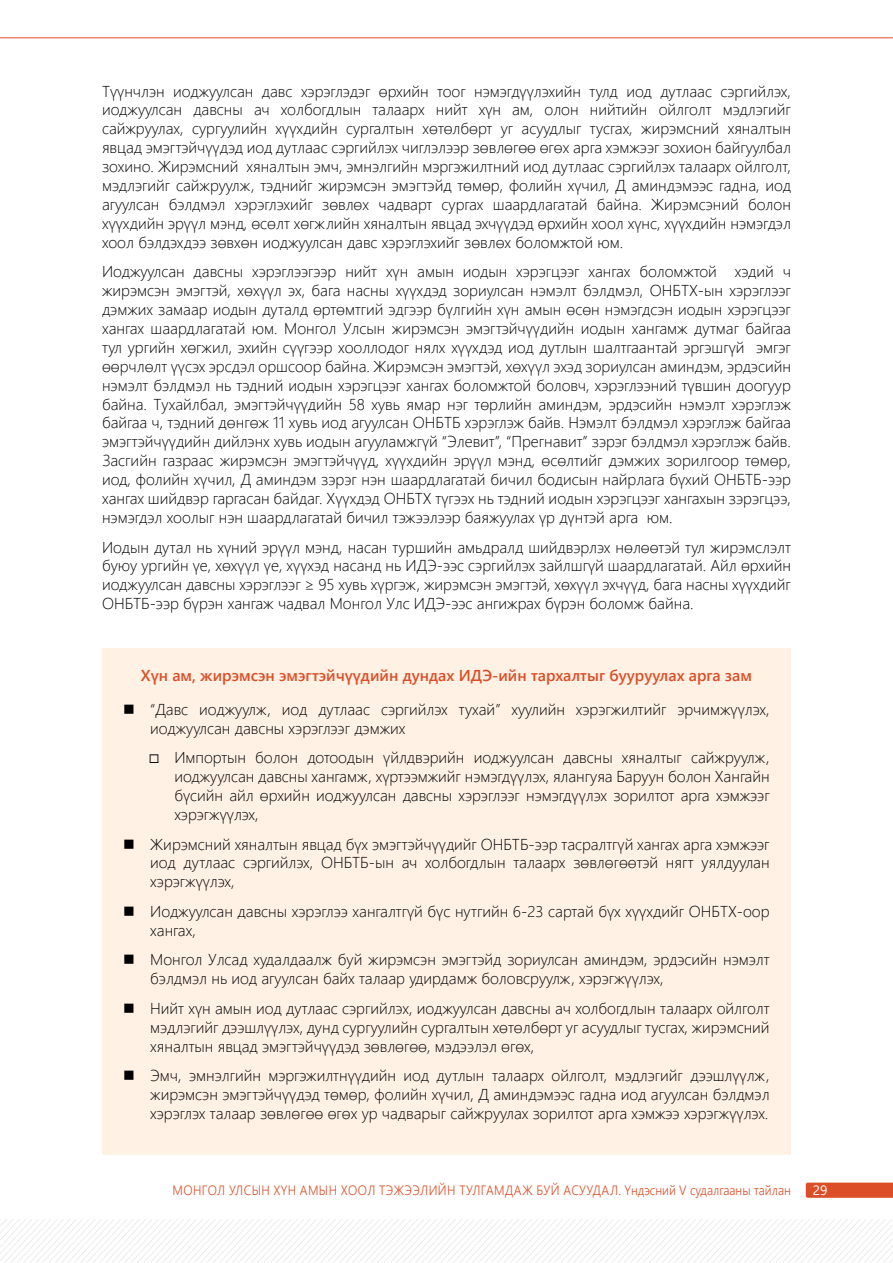
<style>
.page{position:relative;width:893px;height:1263px;background:#fff}
.page>*{position:absolute;margin:0;border:0;box-sizing:border-box;transform-origin:0 0}
.t1{font:300 15.75px/18.9px "Segoe UI";color:#000;text-align:justify}
.t2{font:600 15.75px "Segoe UI";color:#dc4e28}
.t3{font:300 13.5px "Segoe UI";letter-spacing:.03em;color:#dc4e28;scale:.9 1}
.t4{font:13.5px "Segoe UI";color:#fff}
</style>
<div class="page">
<svg style="left:806px;top:1182px;width:87px;height:16px"></svg>
<svg style="left:0;top:1219px;width:893px;height:44px"></svg>
<hr style="left:0;top:37px;width:893px;height:1px;background:#dc4e28">
<div style="left:102px;top:648px;width:689px;height:507px;background:#fff1e4"></div>
<p class="t1" style="left:102px;top:80px;width:690px">Түүнчлэн иоджуулсан давс хэрэглэдэг өрхийн тоог нэмэгдүүлэхийн тулд иод дутлаас сэргийлэх, иоджуулсан давсны ач холбогдлын талаарх нийт хүн ам, олон нийтийн ойлголт мэдлэгийг сайжруулах, сургуулийн хүүхдийн сургалтын хөтөлбөрт уг асуудлыг тусгах, жирэмсний хяналтын явцад эмэгтэйчүүдэд иод дутлаас сэргийлэх чиглэлээр зөвлөгөө өгөх арга хэмжээг зохион байгуулбал зохино. Жирэмсний хяналтын эмч, эмнэлгийн мэргэжилтний иод дутлаас сэргийлэх талаарх ойлголт, мэдлэгийг сайжруулж, тэднийг жирэмсэн эмэгтэйд төмөр, фолийн хүчил, Д аминдэмээс гадна, иод агуулсан бэлдмэл хэрэглэхийг зөвлөх чадварт сургах шаардлагатай байна. Жирэмсэний болон хүүхдийн эрүүл мэнд, өсөлт хөгжлийн хяналтын явцад эхчүүдэд өрхийн хоол хүнс, хүүхдийн нэмэгдэл хоол бэлдэхдээ зөвхөн иоджуулсан давс хэрэглэхийг зөвлөх боломжтой юм.</p>
<p class="t1" style="left:102px;top:261px;width:690px">Иоджуулсан давсны хэрэглээгээр нийт хүн амын иодын хэрэгцээг хангах боломжтой хэдий ч жирэмсэн эмэгтэй, хөхүүл эх, бага насны хүүхдэд зориулсан нэмэлт бэлдмэл, ОНБТХ-ын хэрэглээг дэмжих замаар иодын дуталд өртөмтгий эдгээр бүлгийн хүн амын өсөн нэмэгдсэн иодын хэрэгцээг хангах шаардлагатай юм. Монгол Улсын жирэмсэн эмэгтэйчүүдийн иодын хангамж дутмаг байгаа тул ургийн хөгжил, эхийн сүүгээр хооллодог нялх хүүхдэд иод дутлын шалтгаантай эргэшгүй эмгэг өөрчлөлт үүсэх эрсдэл оршсоор байна. Жирэмсэн эмэгтэй, хөхүүл эхэд зориулсан аминдэм, эрдэсийн нэмэлт бэлдмэл нь тэдний иодын хэрэгцээг хангах боломжтой боловч, хэрэглээний түвшин доогуур байна. Тухайлбал, эмэгтэйчүүдийн 58 хувь ямар нэг төрлийн аминдэм, эрдэсийн нэмэлт хэрэглэж байгаа ч, тэдний дөнгөж 11 хувь иод агуулсан ОНБТБ хэрэглэж байв. Нэмэлт бэлдмэл хэрэглэж байгаа эмэгтэйчүүдийн дийлэнх хувь иодын агууламжгүй “Элевит”, “Прегнавит” зэрэг бэлдмэл хэрэглэж байв.<br>Засгийн газраас жирэмсэн эмэгтэйчүүд, хүүхдийн эрүүл мэнд, өсөлтийг дэмжих зорилгоор төмөр, иод, фолийн хүчил, Д аминдэм зэрэг нэн шаардлагатай бичил бодисын найрлага бүхий ОНБТБ-ээр хангах шийдвэр гаргасан байдаг. Хүүхдэд ОНБТХ түгээх нь тэдний иодын хэрэгцээг хангахын зэрэгцээ, нэмэгдэл хоолыг нэн шаардлагатай бичил тэжээлээр баяжуулах үр дүнтэй арга юм.</p>
<p class="t1" style="left:102px;top:536px;width:690px">Иодын дутал нь хүний эрүүл мэнд, насан туршийн амьдралд шийдвэрлэх нөлөөтэй тул жирэмслэлт буюу ургийн үе, хөхүүл үе, хүүхэд насанд нь ИДЭ-ээс сэргийлэх зайлшгүй шаардлагатай. Айл өрхийн иоджуулсан давсны хэрэглээг ≥ 95 хувь хүргэж, жирэмсэн эмэгтэй, хөхүүл эхчүүд, бага насны хүүхдийг ОНБТБ-ээр бүрэн хангаж чадвал Монгол Улс ИДЭ-ээс ангижрах бүрэн боломж байна.</p>
<p class="t2" style="left:141px;top:661px;width:613px">Хүн ам, жирэмсэн эмэгтэйчүүдийн дундах ИДЭ-ийн тархалтыг бууруулах арга зам</p>
<p class="t1" style="left:150px;top:698px;width:621px">“Давс иоджуулж, иод дутлаас сэргийлэх тухай” хуулийн хэрэгжилтийг эрчимжүүлэх, иоджуулсан давсны хэрэглээг дэмжих</p>
<p class="t1" style="left:174px;top:747px;width:597px;text-indent:-26px">◻ Импортын болон дотоодын үйлдвэрийн иоджуулсан давсны хяналтыг сайжруулж, иоджуулсан давсны хангамж, хүртээмжийг нэмэгдүүлэх, ялангуяа Баруун болон Хангайн бүсийн айл өрхийн иоджуулсан давсны хэрэглээг нэмэгдүүлэх зорилтот арга хэмжээг хэрэгжүүлэх,</p>
<p class="t1" style="left:150px;top:833px;width:621px">Жирэмсний хяналтын явцад бүх эмэгтэйчүүдийг ОНБТБ-ээр тасралтгүй хангах арга хэмжээг иод дутлаас сэргийлэх, ОНБТБ-ын ач холбогдлын талаарх зөвлөгөөтэй нягт уялдуулан хэрэгжүүлэх,</p>
<p class="t1" style="left:150px;top:900px;width:621px">Иоджуулсан давсны хэрэглээ хангалтгүй бүс нутгийн 6-23 сартай бүх хүүхдийг ОНБТХ-оор хангах,</p>
<p class="t1" style="left:150px;top:949px;width:621px">Монгол Улсад худалдаалж буй жирэмсэн эмэгтэйд зориулсан аминдэм, эрдэсийн нэмэлт бэлдмэл нь иод агуулсан байх талаар удирдамж боловсруулж, хэрэгжүүлэх,</p>
<p class="t1" style="left:150px;top:997px;width:621px">Нийт хүн амын иод дутлаас сэргийлэх, иоджуулсан давсны ач холбогдлын талаарх ойлголт мэдлэгийг дээшлүүлэх, дунд сургуулийн сургалтын хөтөлбөрт уг асуудлыг тусгах, жирэмсний хяналтын явцад эмэгтэйчүүдэд зөвлөгөө, мэдээлэл өгөх,</p>
<p class="t1" style="left:150px;top:1064px;width:621px">Эмч, эмнэлгийн мэргэжилтнүүдийн иод дутлын талаарх ойлголт, мэдлэгийг дээшлүүлж, жирэмсэн эмэгтэйчүүдэд төмөр, фолийн хүчил, Д аминдэмээс гадна иод агуулсан бэлдмэл хэрэглэх талаар зөвлөгөө өгөх ур чадварыг сайжруулах зорилтот арга хэмжээ хэрэгжүүлэх.</p>
<p class="t3" style="left:172px;top:1177px;width:689px">МОНГОЛ УЛСЫН ХҮН АМЫН ХООЛ ТЭЖЭЭЛИЙН ТУЛГАМДАЖ БУЙ АСУУДАЛ. Үндэсний V судалгааны тайлан</p>
<p class="t4" style="left:813px;top:1177px;width:16px">29</p>
</div>
